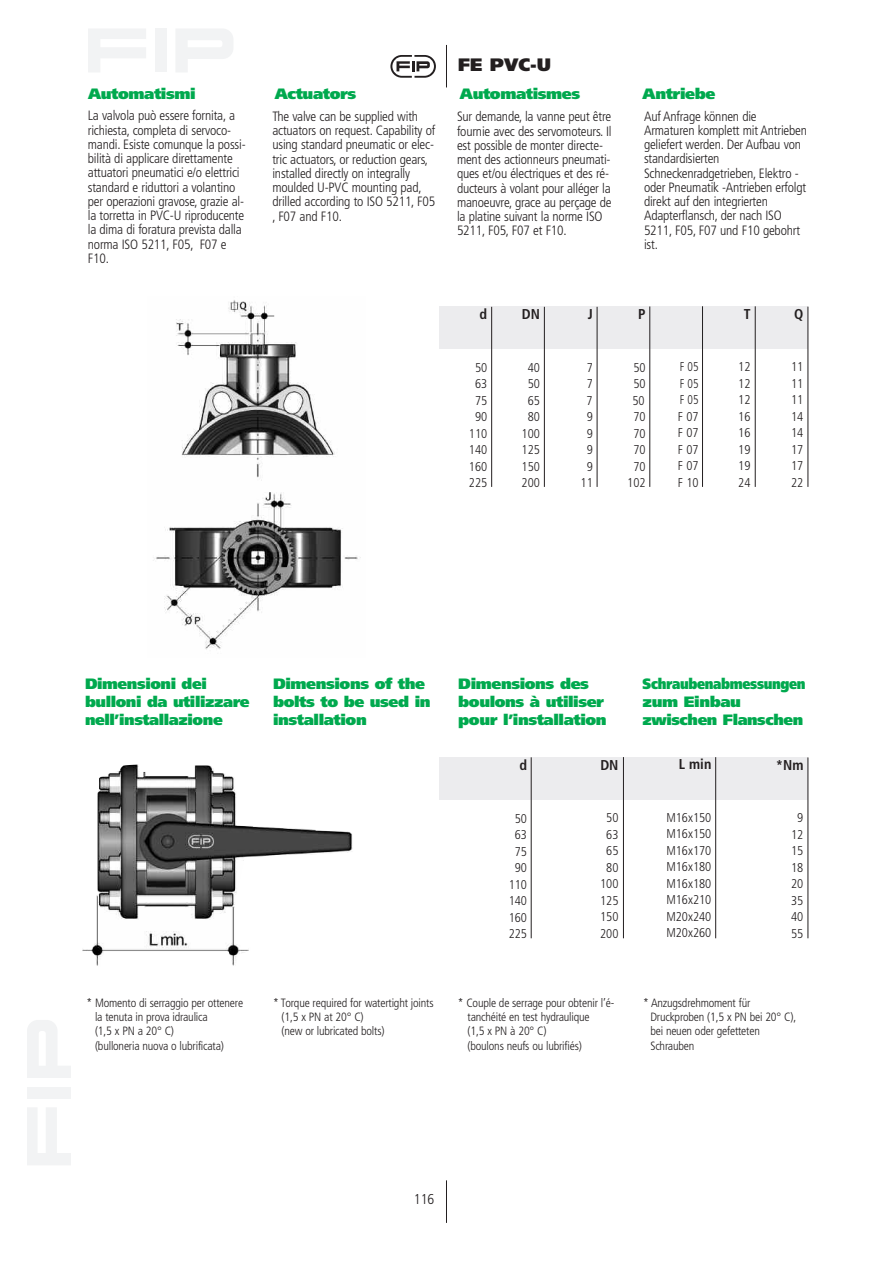
<style>
.page{position:relative;width:893px;height:1263px;background:#fff}
.page>*{position:absolute;margin:0;border:0;box-sizing:border-box;transform-origin:0 0}
.t1{font:900 18px "Frutiger LT Std";color:#231f20}
.t2{font:900 15px/18px "Frutiger LT Std";letter-spacing:-.025em;color:#00a94e;scale:1.05 1}
.t3{font:900 15px/18px "Frutiger LT Std";letter-spacing:-.025em;color:#00a94e}
.t4{font:900 15px/18px "Frutiger LT Std";letter-spacing:-.025em;color:#00a94e;scale:.85 1}
.t5{font:700 condensed 14.25px "Frutiger LT Std";color:#231f20}
.t6{font:300 condensed 14.25px "Frutiger LT Std";color:#231f20}
.t7{font:300 condensed 13.5px/14.2px "Frutiger LT Std";letter-spacing:-.015em;color:#231f20}
.t8{font:300 condensed 12.75px/16.5px "Frutiger LT Std";color:#231f20;text-align:center}
.t9{font:300 condensed 12.75px/16.5px "Frutiger LT Std";color:#231f20;text-align:justify;scale:.9 1}
.t10{font:300 condensed 12px/14.2px "Frutiger LT Std";letter-spacing:-.015em;color:#231f20}
</style>
<div class="page">
<hr style="left:446px;top:45px;width:1px;height:42px;background:#231f20">
<hr style="left:446px;top:1180px;width:1px;height:43px;background:#231f20">
<svg style="left:390px;top:55px;width:46px;height:23px"></svg>
<svg style="left:88px;top:29px;width:58px;height:43px"></svg>
<div style="left:155px;top:28px;width:12px;height:44px;background:#f2f3f4"></div>
<svg style="left:176px;top:29px;width:57px;height:43px"></svg>
<svg style="left:27px;top:1108px;width:44px;height:57px"></svg>
<div style="left:27px;top:1087px;width:44px;height:11px;background:#f2f3f4"></div>
<svg style="left:27px;top:1020px;width:44px;height:58px"></svg>
<div style="left:439px;top:306px;width:369px;height:43px;background:#ececee"></div>
<hr style="left:649px;top:306px;width:1px;height:181px;background:#231f20">
<hr style="left:702px;top:306px;width:1px;height:181px;background:#231f20">
<hr style="left:807px;top:307px;width:1px;height:180px;background:#231f20">
<hr style="left:491px;top:307px;width:1px;height:180px;background:#231f20">
<hr style="left:544px;top:307px;width:1px;height:180px;background:#231f20">
<hr style="left:597px;top:307px;width:1px;height:180px;background:#231f20">
<hr style="left:755px;top:306px;width:1px;height:181px;background:#231f20">
<div style="left:439px;top:757px;width:369px;height:43px;background:#ececee"></div>
<hr style="left:531px;top:757px;width:1px;height:181px;background:#231f20">
<hr style="left:623px;top:757px;width:1px;height:181px;background:#231f20">
<hr style="left:807px;top:757px;width:1px;height:181px;background:#231f20">
<hr style="left:715px;top:757px;width:1px;height:181px;background:#231f20">
<img style="left:153px;top:300px;width:208px;height:350px">
<img style="left:82px;top:764px;width:271px;height:202px">
<h1 class="t1" style="left:458px;top:57px;width:94px">FE PVC-U</h1>
<p class="t2" style="left:88px;top:86px;width:104px">Automatismi</p>
<p class="t2" style="left:275px;top:86px;width:79px">Actuators</p>
<p class="t2" style="left:460px;top:86px;width:116px">Automatismes</p>
<p class="t2" style="left:643px;top:86px;width:71px">Antriebe</p>
<p class="t7" style="left:88px;top:110px;width:159px">La valvola può essere fornita, a richiesta, completa di servoco&shy;mandi. Esiste comunque la possi&shy;bilità di applicare direttamente attuatori pneumatici e/o elettrici standard e riduttori a volantino per operazioni gravose, grazie al&shy;la torretta in PVC-U riproducente la dima di foratura prevista dalla norma ISO 5211, F05, F07 e<br>F10.</p>
<p class="t7" style="left:272px;top:110px;width:164px">The valve can be supplied with actuators on request. Capability of using standard pneumatic or elec&shy;tric actuators, or reduction gears, installed directly on integrally moulded U-PVC mounting pad, drilled according to ISO 5211, F05 , F07 and F10.</p>
<p class="t7" style="left:457px;top:111px;width:156px">Sur demande, la vanne peut être fournie avec des servomoteurs. Il est possible de monter directe&shy;ment des actionneurs pneumati&shy;ques et/ou électriques et des ré&shy;ducteurs à volant pour alléger la manoeuvre, grace au perçage de la platine suivant la norme ISO<br>5211, F05, F07 et F10.</p>
<p class="t7" style="left:644px;top:110px;width:164px">Auf Anfrage können die<br>Armaturen komplett mit Antrieben geliefert werden. Der Aufbau von standardisierten<br>Schneckenradgetrieben, Elektro - oder Pneumatik -Antrieben erfolgt direkt auf den integrierten<br>Adapterflansch, der nach ISO<br>5211, F05, F07 und F10 gebohrt ist.</p>
<p class="t5" style="left:480px;top:308px;width:9px">d</p>
<p class="t8" style="left:469px;top:360px;width:20px">50<br>63<br>75<br>90<br>110<br>140<br>160<br>225</p>
<p class="t5" style="left:522px;top:308px;width:20px">DN</p>
<p class="t8" style="left:522px;top:360px;width:20px">40<br>50<br>65<br>80<br>100<br>125<br>150<br>200</p>
<p class="t5" style="left:588px;top:308px;width:7px">J</p>
<p class="t8" style="left:581px;top:360px;width:14px">7<br>7<br>7<br>9<br>9<br>9<br>9<br>11</p>
<p class="t5" style="left:638px;top:309px;width:9px">P</p>
<p class="t8" style="left:627px;top:360px;width:20px">50<br>50<br>50<br>70<br>70<br>70<br>70<br>102</p>
<p class="t9" style="left:678px;top:360px;width:25px">F 05<br>F 05<br>F 05<br>F 07<br>F 07<br>F 07<br>F 07<br>F 10</p>
<p class="t5" style="left:744px;top:308px;width:8px">T</p>
<p class="t8" style="left:738px;top:359px;width:14px;text-align:justify">12<br>12<br>12<br>16<br>16<br>19<br>19<br>24</p>
<p class="t5" style="left:794px;top:308px;width:11px">Q</p>
<p class="t8" style="left:791px;top:360px;width:14px;text-align:justify">11<br>11<br>11<br>14<br>14<br>17<br>17<br>22</p>
<p class="t3" style="left:85px;top:676px;width:166px">Dimensioni dei bulloni da utilizzare nell’installazione</p>
<p class="t2" style="left:273px;top:676px;width:152px">Dimensions of the bolts to be used in installation</p>
<p class="t2" style="left:458px;top:676px;width:143px">Dimensions des boulons à utiliser pour l’installation</p>
<p class="t4" style="left:643px;top:676px;width:193px">Schraubenabmessungen zum Einbau zwischen Flanschen</p>
<p class="t5" style="left:519px;top:759px;width:9px">d</p>
<p class="t8" style="left:509px;top:811px;width:20px">50<br>63<br>75<br>90<br>110<br>140<br>160<br>225</p>
<p class="t5" style="left:600px;top:759px;width:20px">DN</p>
<p class="t8" style="left:600px;top:810px;width:20px">50<br>63<br>65<br>80<br>100<br>125<br>150<br>200</p>
<p class="t5" style="left:679px;top:759px;width:34px">L min</p>
<p class="t8" style="left:666px;top:810px;width:46px;text-align:justify">M16x150<br>M16x150<br>M16x170<br>M16x180<br>M16x180<br>M16x210<br>M20x240<br>M20x260</p>
<p class="t5" style="left:776px;top:759px;width:29px">*Nm</p>
<p class="t8" style="left:791px;top:810px;width:14px">9<br>12<br>15<br>18<br>20<br>35<br>40<br>55</p>
<p class="t10" style="left:95px;top:996px;width:150px;text-indent:-9px">* Momento di serraggio per ottenere la tenuta in prova idraulica<br>(1,5 x PN a 20° C)<br>(bulloneria nuova o lubrificata)</p>
<p class="t10" style="left:282px;top:996px;width:154px;text-indent:-9px">* Torque required for watertight joints (1,5 x PN at 20° C)<br>(new or lubricated bolts)</p>
<p class="t10" style="left:468px;top:996px;width:148px;text-indent:-10px">* Couple de serrage pour obtenir l’é&shy;tanchéité en test hydraulique<br>(1,5 x PN à 20° C)<br>(boulons neufs ou lubrifiés)</p>
<p class="t10" style="left:650px;top:996px;width:147px;text-indent:-7px">* Anzugsdrehmoment für<br>Druckproben (1,5 x PN bei 20° C), bei neuen oder gefetteten<br>Schrauben</p>
<p class="t6" style="left:414px;top:1193px;width:22px">116</p>
</div>
